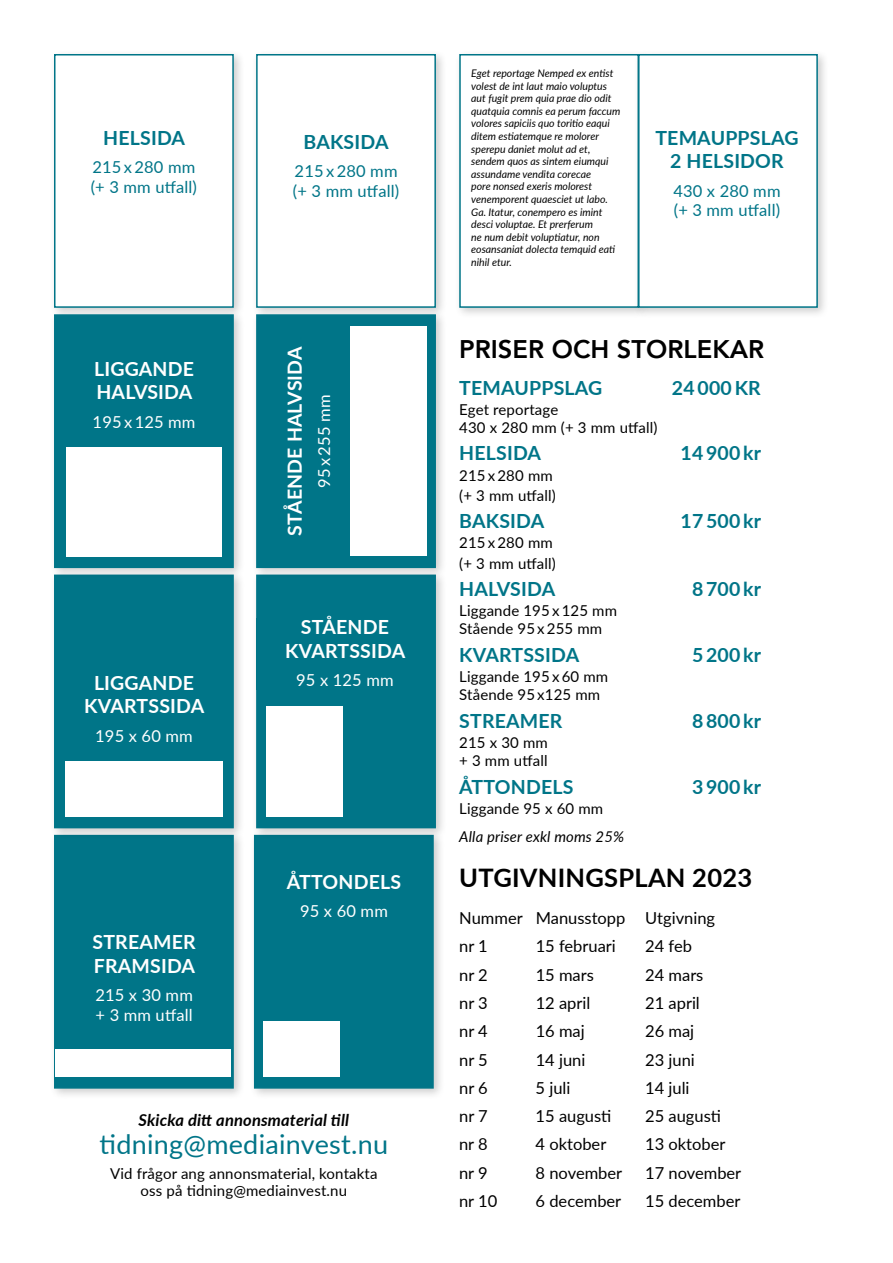
<style>
.page{position:relative;width:893px;height:1263px;background:#fff}
.page>*{position:absolute;margin:0;border:0;box-sizing:border-box;transform-origin:0 0}
.t1{font:27px "Lato";letter-spacing:.01em;color:#007588}
.t2{font:800 25.5px "Avenir";color:#000}
.t3{font:700 25.5px "Lato";letter-spacing:.01em;color:#000}
.t4{font:700 19.5px/23.4px "Lato";letter-spacing:.01em;color:#007588;text-align:center}
.t5{font:700 19.5px/23.4px "Lato";letter-spacing:.01em;color:#fff}
.t6{font:16.5px/28.3px "Lato";color:#000}
.t7{font:16.5px/19.8px "Lato";letter-spacing:.01em;color:#007588}
.t8{font:16.5px/19.8px "Lato";letter-spacing:.01em;color:#fff}
.t9{font:italic 700 16.5px "Lato";letter-spacing:.01em;color:#000}
.t10{font:15px/18px "Lato";letter-spacing:.01em;color:#000}
.t11{font:italic 14.85px "Lato";letter-spacing:.01em;color:#000}
.t12{font:italic 10.5px/12.6px "Lato";color:#000}
</style>
<div class="page">
<div style="left:454px;top:49px;width:196px;height:270px;background:#000;opacity:.2"></div>
<div style="left:459px;top:54px;width:180px;height:254px;background:#fff;border:2px solid #007588"></div>
<div style="left:633px;top:49px;width:196px;height:270px;background:#000;opacity:.2"></div>
<div style="left:638px;top:54px;width:180px;height:254px;background:#fff;border:2px solid #007588"></div>
<div style="left:49px;top:49px;width:196px;height:270px;background:#000;opacity:.2"></div>
<div style="left:54px;top:54px;width:180px;height:254px;background:#fff;border:2px solid #007588"></div>
<div style="left:251px;top:49px;width:196px;height:270px;background:#000;opacity:.2"></div>
<div style="left:256px;top:54px;width:180px;height:254px;background:#fff;border:2px solid #007588"></div>
<div style="left:49px;top:829px;width:196px;height:270px;background:#000;opacity:.2"></div>
<div style="left:54px;top:835px;width:180px;height:254px;background:#007588;border:2px solid #007588"></div>
<div style="left:55px;top:1049px;width:176px;height:28px;background:#fff"></div>
<div style="left:249px;top:829px;width:196px;height:270px;background:#000;opacity:.2"></div>
<div style="left:254px;top:835px;width:180px;height:254px;background:#007588;border:2px solid #007588"></div>
<div style="left:264px;top:1021px;width:76px;height:56px;background:#fff"></div>
<div style="left:49px;top:569px;width:196px;height:270px;background:#000;opacity:.2"></div>
<div style="left:54px;top:574px;width:180px;height:254px;background:#007588;border:2px solid #007588"></div>
<div style="left:65px;top:762px;width:157px;height:55px;background:#fff"></div>
<div style="left:55px;top:674px;width:178px;height:71px;background:#007588"></div>
<div style="left:251px;top:569px;width:196px;height:270px;background:#000;opacity:.2"></div>
<div style="left:256px;top:574px;width:180px;height:254px;background:#007588;border:2px solid #007588"></div>
<div style="left:266px;top:706px;width:76px;height:111px;background:#fff"></div>
<div style="left:256px;top:618px;width:178px;height:72px;background:#007588"></div>
<div style="left:49px;top:309px;width:196px;height:270px;background:#000;opacity:.2"></div>
<div style="left:54px;top:314px;width:180px;height:254px;background:#007588;border:2px solid #007588"></div>
<div style="left:66px;top:448px;width:156px;height:109px;background:#fff"></div>
<div style="left:55px;top:360px;width:178px;height:71px;background:#007588"></div>
<div style="left:251px;top:309px;width:196px;height:270px;background:#000;opacity:.2"></div>
<div style="left:256px;top:314px;width:180px;height:254px;background:#007588;border:2px solid #007588"></div>
<div style="left:350px;top:326px;width:76px;height:229px;background:#fff"></div>
<h3 class="t4" style="left:103px;top:125px;width:83px">HELSIDA</h3>
<h3 class="t7" style="left:91px;top:157px;width:108px">215 x 280 mm (+ 3 mm utfall)</h3>
<h3 class="t5" style="left:94px;top:356px;width:101px">LIGGANDE<br>HALVSIDA</h3>
<h3 class="t8" style="left:93px;top:411px;width:104px">195 x 125 mm</h3>
<h3 class="t5" style="left:84px;top:670px;width:121px;text-align:center">LIGGANDE<br>KVARTSSIDA</h3>
<h3 class="t8" style="left:95px;top:725px;width:99px">195 x 60 mm</h3>
<h3 class="t5" style="left:93px;top:930px;width:105px">STREAMER<br>FRAMSIDA</h3>
<h3 class="t8" style="left:95px;top:984px;width:99px">215 x 30 mm + 3 mm utfall</h3>
<h3 class="t4" style="left:304px;top:129px;width:87px">BAKSIDA</h3>
<h3 class="t7" style="left:293px;top:160px;width:108px">215 x 280 mm (+ 3 mm utfall)</h3>
<h3 class="t5" style="left:282px;top:535px;width:191px;rotate:-90deg">STÅENDE HALVSIDA</h3>
<h3 class="t8" style="left:314px;top:488px;width:95px;rotate:-90deg">95 x 255 mm</h3>
<h3 class="t5" style="left:285px;top:614px;width:121px;text-align:center">STÅENDE<br>KVARTSSIDA</h3>
<h3 class="t8" style="left:296px;top:669px;width:99px">95 x 125 mm</h3>
<h3 class="t5" style="left:287px;top:869px;width:116px">ÅTTONDELS</h3>
<h3 class="t8" style="left:300px;top:900px;width:89px">95 x 60 mm</h3>
<h3 class="t9" style="left:139px;top:1108px;width:212px">Skicka ditt annonsmaterial till</h3>
<h1 class="t1" style="left:99px;top:1125px;width:290px">tidning@mediainvest.nu</h1>
<h3 class="t10" style="left:110px;top:1165px;width:269px;line-height:16.5px;text-align:center">Vid frågor ang annonsmaterial, kontakta oss på tidning@mediainvest.nu</h3>
<p class="t12" style="left:471px;top:66px;width:151px">Eget reportage Nemped ex entist volest de int laut maio voluptus aut fugit prem quia prae dio odit quatquia comnis ea perum faccum volores sapiciis quo toritio eaqui ditem estiatemque re molorer sperepu daniet molut ad et, sendem quos as sintem eiumqui assundame vendita corecae<br>pore nonsed exeris molorest venemporent quaesciet ut labo.<br>Ga. Itatur, conempero es imint desci voluptae. Et prerferum<br>ne num debit voluptiatur, non eosansaniat dolecta temquid eati nihil etur.</p>
<h3 class="t4" style="left:655px;top:125px;width:145px">TEMAUPPSLAG<br>2 HELSIDOR</h3>
<h3 class="t7" style="left:673px;top:180px;width:109px">430 x 280 mm (+ 3 mm utfall)</h3>
<h2 class="t2" style="left:459px;top:330px;width:307px">PRISER OCH STORLEKAR</h2>
<h3 class="t4" style="left:459px;top:375px;width:145px">TEMAUPPSLAG</h3>
<h3 class="t4" style="left:672px;top:375px;width:90px">24 000 KR</h3>
<h3 class="t10" style="left:459px;top:400px;width:200px">Eget reportage<br>430 x 280 mm (+ 3 mm utfall)</h3>
<h3 class="t4" style="left:459px;top:441px;width:83px">HELSIDA</h3>
<h3 class="t4" style="left:680px;top:441px;width:82px">14 900 kr</h3>
<h3 class="t10" style="left:459px;top:464px;width:98px;line-height:20.1px">215 x 280 mm (+ 3 mm utfall)</h3>
<h3 class="t4" style="left:459px;top:509px;width:87px">BAKSIDA</h3>
<h3 class="t4" style="left:680px;top:509px;width:82px">17 500 kr</h3>
<h3 class="t10" style="left:459px;top:532px;width:98px;line-height:20.1px">215 x 280 mm (+ 3 mm utfall)</h3>
<h3 class="t4" style="left:459px;top:577px;width:97px">HALVSIDA</h3>
<h3 class="t4" style="left:692px;top:577px;width:71px">8 700 kr</h3>
<h3 class="t10" style="left:459px;top:601px;width:159px">Liggande 195 x 125 mm<br>Stående 95 x 255 mm</h3>
<h3 class="t4" style="left:459px;top:642px;width:121px">KVARTSSIDA</h3>
<h3 class="t4" style="left:692px;top:642px;width:71px">5 200 kr</h3>
<h3 class="t10" style="left:459px;top:667px;width:150px">Liggande 195 x 60 mm<br>Stående 95 x125 mm</h3>
<h3 class="t4" style="left:459px;top:708px;width:105px">STREAMER</h3>
<h3 class="t4" style="left:692px;top:708px;width:71px">8 800 kr</h3>
<h3 class="t10" style="left:459px;top:733px;width:90px">215 x 30 mm + 3 mm utfall</h3>
<h3 class="t4" style="left:459px;top:774px;width:116px">ÅTTONDELS</h3>
<h3 class="t4" style="left:692px;top:774px;width:71px">3 900 kr</h3>
<h3 class="t10" style="left:459px;top:799px;width:146px">Liggande 95 x 60 mm</h3>
<h3 class="t11" style="left:459px;top:826px;width:166px">Alla priser exkl moms 25%</h3>
<h2 class="t3" style="left:459px;top:859px;width:294px">UTGIVNINGSPLAN 2023</h2>
<h3 class="t6" style="left:459px;top:903px;width:257px">Nummer Manusstopp Utgivning nr 1</h3>
<h3 class="t6" style="left:536px;top:931px;width:82px">15 februari</h3>
<h3 class="t6" style="left:645px;top:931px;width:48px">24 feb</h3>
<h3 class="t6" style="left:459px;top:960px;width:30px">nr 2</h3>
<h3 class="t6" style="left:536px;top:960px;width:60px">15 mars</h3>
<h3 class="t6" style="left:645px;top:960px;width:60px">24 mars</h3>
<h3 class="t6" style="left:459px;top:988px;width:30px">nr 3</h3>
<h3 class="t6" style="left:536px;top:988px;width:56px">12 april</h3>
<h3 class="t6" style="left:645px;top:988px;width:56px">21 april</h3>
<h3 class="t6" style="left:459px;top:1016px;width:30px">nr 4</h3>
<h3 class="t6" style="left:536px;top:1016px;width:51px">16 maj</h3>
<h3 class="t6" style="left:645px;top:1016px;width:51px">26 maj</h3>
<h3 class="t6" style="left:459px;top:1045px;width:30px">nr 5</h3>
<h3 class="t6" style="left:536px;top:1045px;width:51px">14 juni</h3>
<h3 class="t6" style="left:645px;top:1045px;width:51px">23 juni</h3>
<h3 class="t6" style="left:459px;top:1073px;width:30px">nr 6</h3>
<h3 class="t6" style="left:536px;top:1073px;width:36px">5 juli</h3>
<h3 class="t6" style="left:645px;top:1073px;width:46px">14 juli</h3>
<h3 class="t6" style="left:459px;top:1101px;width:30px">nr 7</h3>
<h3 class="t6" style="left:536px;top:1101px;width:77px">15 augusti</h3>
<h3 class="t6" style="left:645px;top:1101px;width:77px">25 augusti</h3>
<h3 class="t6" style="left:459px;top:1129px;width:30px">nr 8</h3>
<h3 class="t6" style="left:536px;top:1129px;width:72px">4 oktober</h3>
<h3 class="t6" style="left:645px;top:1129px;width:82px">13 oktober</h3>
<h3 class="t6" style="left:459px;top:1158px;width:30px">nr 9</h3>
<h3 class="t6" style="left:536px;top:1158px;width:88px">8 november</h3>
<h3 class="t6" style="left:645px;top:1158px;width:98px">17 november</h3>
<h3 class="t6" style="left:459px;top:1186px;width:40px">nr 10</h3>
<h3 class="t6" style="left:536px;top:1186px;width:87px">6 december</h3>
<h3 class="t6" style="left:645px;top:1186px;width:97px">15 december</h3>
</div>
